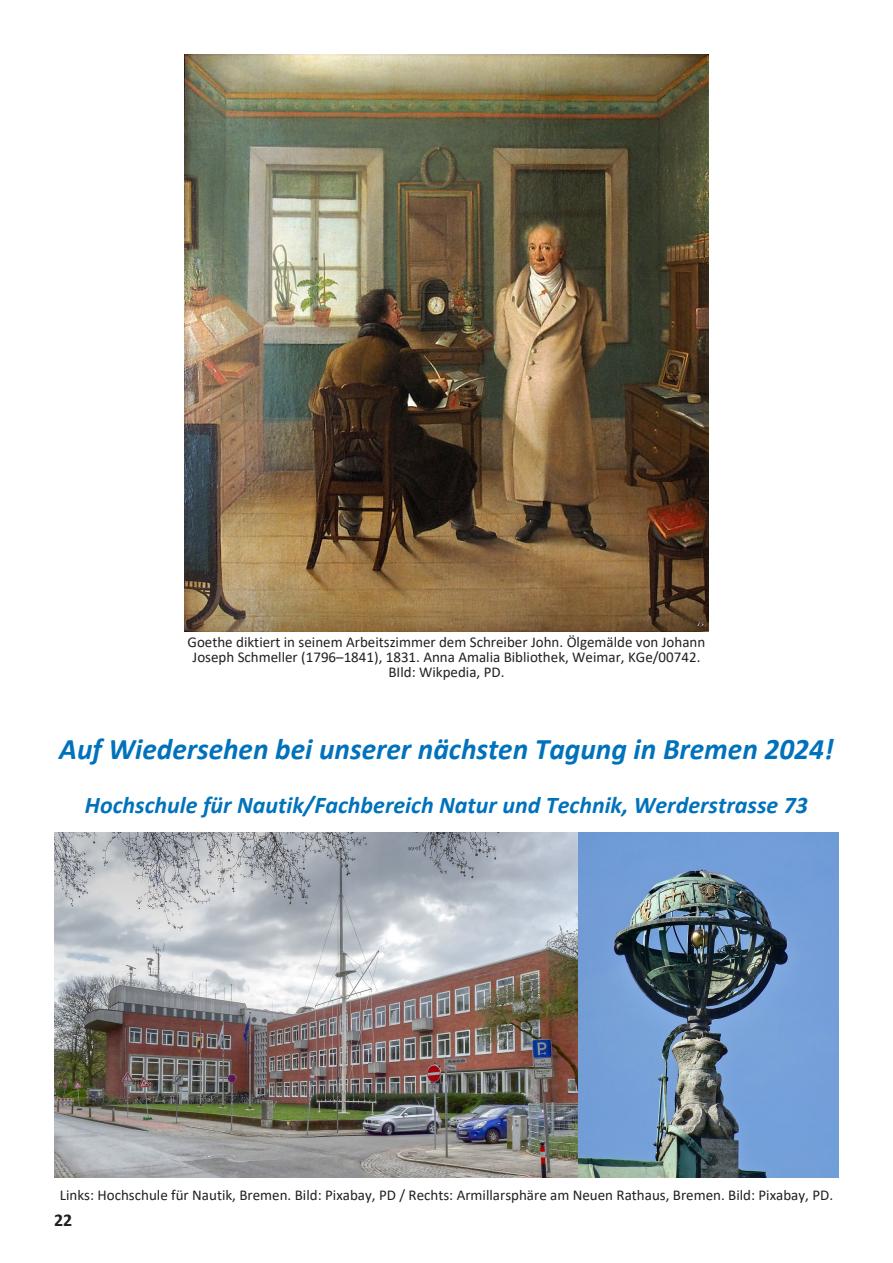
<style>
.page{position:relative;width:893px;height:1263px;background:#fff}
.page>*{position:absolute;margin:0;border:0;box-sizing:border-box;transform-origin:0 0}
.t1{font:italic 700 30px "Calibri";color:#0072bc}
.t2{font:italic 700 24px "Calibri";color:#0072bc}
.t3{font:700 18px "Calibri";color:#231f20}
.Literaturtext{font:15px/15px "Calibri";color:#231f20;text-align:center}
</style>
<div class="page">
<img style="left:185px;top:54px;width:523px;height:577px">
<img style="left:577px;top:832px;width:262px;height:346px">
<img style="left:54px;top:832px;width:523px;height:346px">
<p class="Literaturtext" style="left:188px;top:634px;width:519px">Goethe diktiert in seinem Arbeitszimmer dem Schreiber John. Ölgemälde von Johann<br>Joseph Schmeller (1796–1841), 1831. Anna Amalia Bibliothek, Weimar, KGe/00742.<br>BIld: Wikpedia, PD.</p>
<p class="t1" style="left:59px;top:728px;width:776px">Auf Wiedersehen bei unserer nächsten Tagung in Bremen 2024!</p>
<p class="t2" style="left:85px;top:788px;width:724px">Hochschule für Nautik/Fachbereich Natur und Technik, Werderstrasse 73</p>
<p class="Literaturtext" style="left:60px;top:1187px;width:775px">Links: Hochschule für Nautik, Bremen. Bild: Pixabay, PD / Rechts: Armillarsphäre am Neuen Rathaus, Bremen. Bild: Pixabay, PD.</p>
<p class="t3" style="left:54px;top:1207px;width:20px">22</p>
</div>
